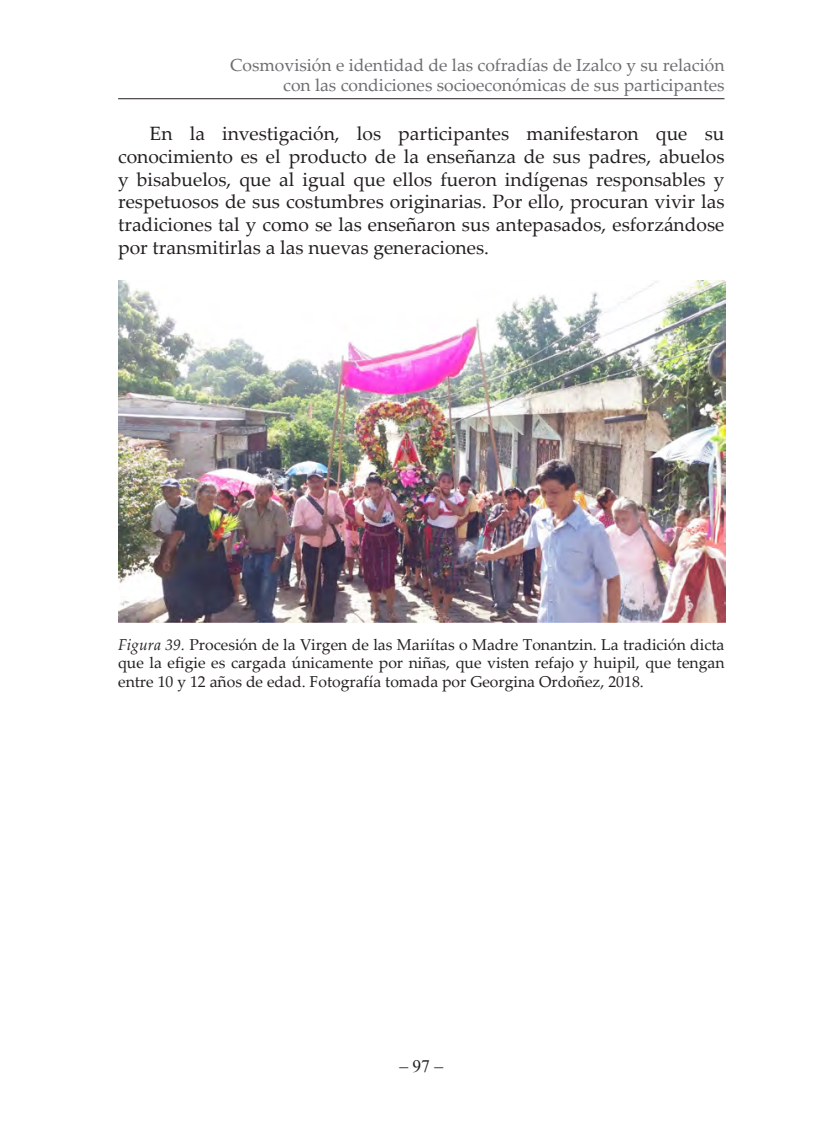
<style>
.page{position:relative;width:819px;height:1134px;background:#fff}
.page>*{position:absolute;margin:0;border:0;box-sizing:border-box;transform-origin:0 0}
.t1{font:19.25px/22.8px "Palatino Linotype";color:#231f20;text-align:justify}
.t2{font:17.5px/20.1px "Palatino Linotype";color:#6c6d70;text-align:right}
.t3{font:17.5px "Times New Roman";color:#231f20}
.t4{font:15.75px/17.5px "Palatino Linotype";color:#231f20}
.s1{font-style:italic}
</style>
<div class="page">
<hr style="left:118px;top:98px;width:606px;height:1px;background:#231f20">
<img style="left:118px;top:280px;width:608px;height:342px">
<p class="t2" style="left:230px;top:54px;width:496px">Cosmovisión e identidad de las cofradías de Izalco y su relación con las condiciones socioeconómicas de sus participantes</p>
<p class="t1" style="left:118px;top:121px;width:608px;text-indent:31px">En la investigación, los participantes manifestaron que su conocimiento es el producto de la enseñanza de sus padres, abuelos y bisabuelos, que al igual que ellos fueron indígenas responsables y respetuosos de sus costumbres originarias. Por ello, procuran vivir las tradiciones tal y como se las enseñaron sus antepasados, esforzándose por transmitirlas a las nuevas generaciones.</p>
<p class="t4" style="left:118px;top:635px;width:608px"><span class="s1">Figura 39.</span> Procesión de la Virgen de las Mariítas o Madre Tonantzin. La tradición dicta que la efigie es cargada únicamente por niñas, que visten refajo y huipil, que tengan</p>
<p class="t4" style="left:118px;top:672px;width:527px">entre 10 y 12 años de edad. Fotografía tomada por Georgina Ordoñez, 2018.</p>
<p class="t3" style="left:399px;top:1054px;width:45px">– 97 –</p>
</div>
